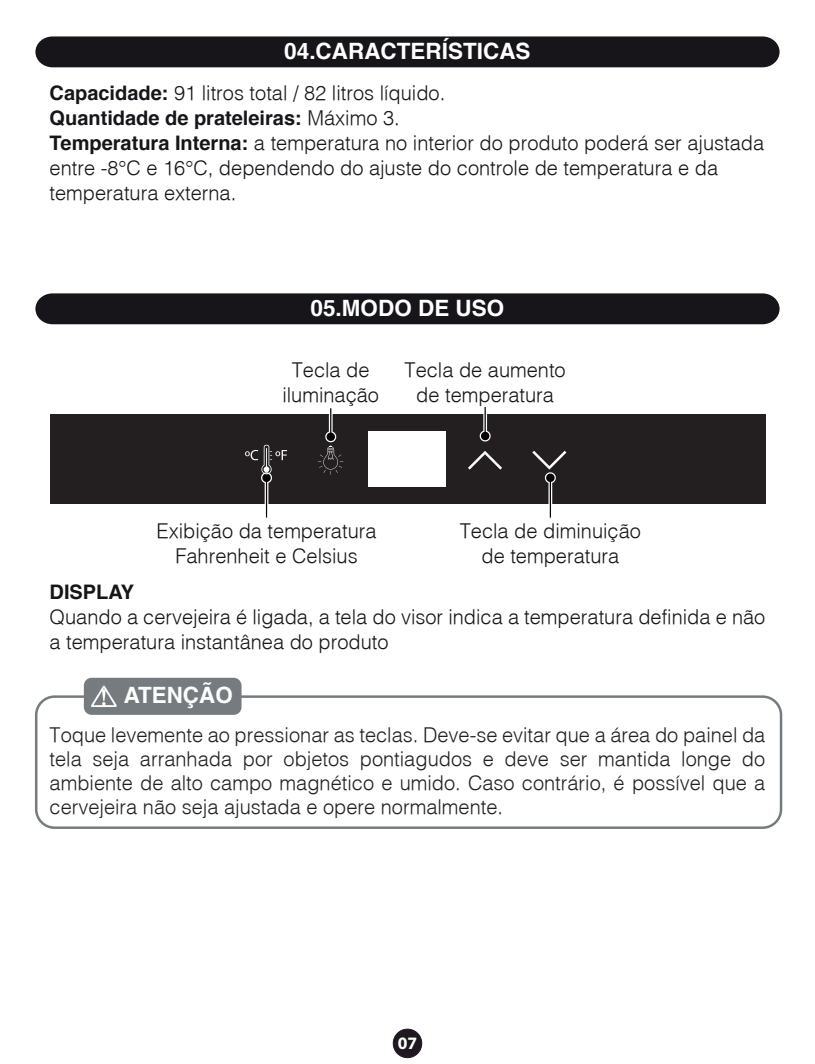
<style>
.page{position:relative;width:815px;height:1064px;background:#fff}
.page>*{position:absolute;margin:0;border:0;box-sizing:border-box;transform-origin:0 0}
.t1{font:700 22.5px "Helvetica";color:#fff}
.t2{font:300 20px/25px "Helvetica";color:#17151a;text-align:center}
.t3{font:300 20px/24px "Helvetica";color:#231f20;text-align:justify}
.t4{font:700 20px "Helvetica";color:#17151a}
.t5{font:700 17.5px "Myriad Pro";color:#fff}
.s1{font-weight:700}
</style>
<div class="page">
<div style="left:35px;top:695px;width:747px;height:133px;border:2px solid #757b7e;border-radius:18px"></div>
<div style="left:84px;top:677px;width:158px;height:37px;background:#757b7e;border-radius:8px"></div>
<svg style="left:91px;top:685px;width:26px;height:21px"></svg>
<div style="left:35px;top:36px;width:745px;height:31px;background:#17151a"></div>
<div style="left:35px;top:293px;width:745px;height:31px;background:#17151a"></div>
<div style="left:50px;top:414px;width:715px;height:89px;background:#231f20"></div>
<svg style="left:480px;top:407px;width:11px;height:34px"></svg>
<div style="left:393px;top:1028px;width:29px;height:29px;background:#1f1820;border-radius:50%"></div>
<div style="left:393px;top:1028px;width:29px;height:29px;border:1px solid #1f1820;border-radius:50%"></div>
<svg style="left:245px;top:444px;width:42px;height:74px"></svg>
<svg style="left:318px;top:408px;width:25px;height:66px"></svg>
<svg style="left:468px;top:451px;width:34px;height:18px"></svg>
<svg style="left:532px;top:450px;width:34px;height:68px"></svg>
<div style="left:369px;top:431px;width:77px;height:55px;background:#fff"></div>
<p class="t1" style="left:284px;top:37px;width:248px">04.CARACTERÍSTICAS</p>
<p class="t2" style="left:50px;top:80px;width:716px;text-align:left"><span class="s1">Capacidade:</span> 91 litros total / 82 litros líquido.<br><span class="s1">Quantidade de prateleiras:</span> Máximo 3.<br><span class="s1">Temperatura Interna:</span> a temperatura no interior do produto poderá ser ajustada entre -8°C e 16°C, dependendo do ajuste do controle de temperatura e da temperatura externa.</p>
<p class="t1" style="left:311px;top:294px;width:195px">05.MODO DE USO</p>
<p class="t2" style="left:282px;top:356px;width:98px">Tecla de iluminação</p>
<p class="t2" style="left:405px;top:356px;width:163px">Tecla de aumento de temperatura</p>
<p class="t2" style="left:156px;top:518px;width:222px">Exibição da temperatura<br>Fahrenheit e Celsius</p>
<p class="t2" style="left:460px;top:518px;width:183px">Tecla de diminuição de temperatura</p>
<p class="t4" style="left:50px;top:580px;width:86px">DISPLAY</p>
<p class="t2" style="left:50px;top:604px;width:717px;text-align:left">Quando a cervejeira é ligada, a tela do visor indica a temperatura definida e não a temperatura instantânea do produto</p>
<p class="t1" style="left:124px;top:681px;width:110px">ATENÇÃO</p>
<p class="t3" style="left:50px;top:721px;width:717px">Toque levemente ao pressionar as teclas. Deve-se evitar que a área do painel da tela seja arranhada por objetos pontiagudos e deve ser mantida longe do ambiente de alto campo magnético e umido. Caso contrário, é possível que a cervejeira não seja ajustada e opere normalmente.</p>
<p class="t5" style="left:398px;top:1030px;width:21px">07</p>
</div>
